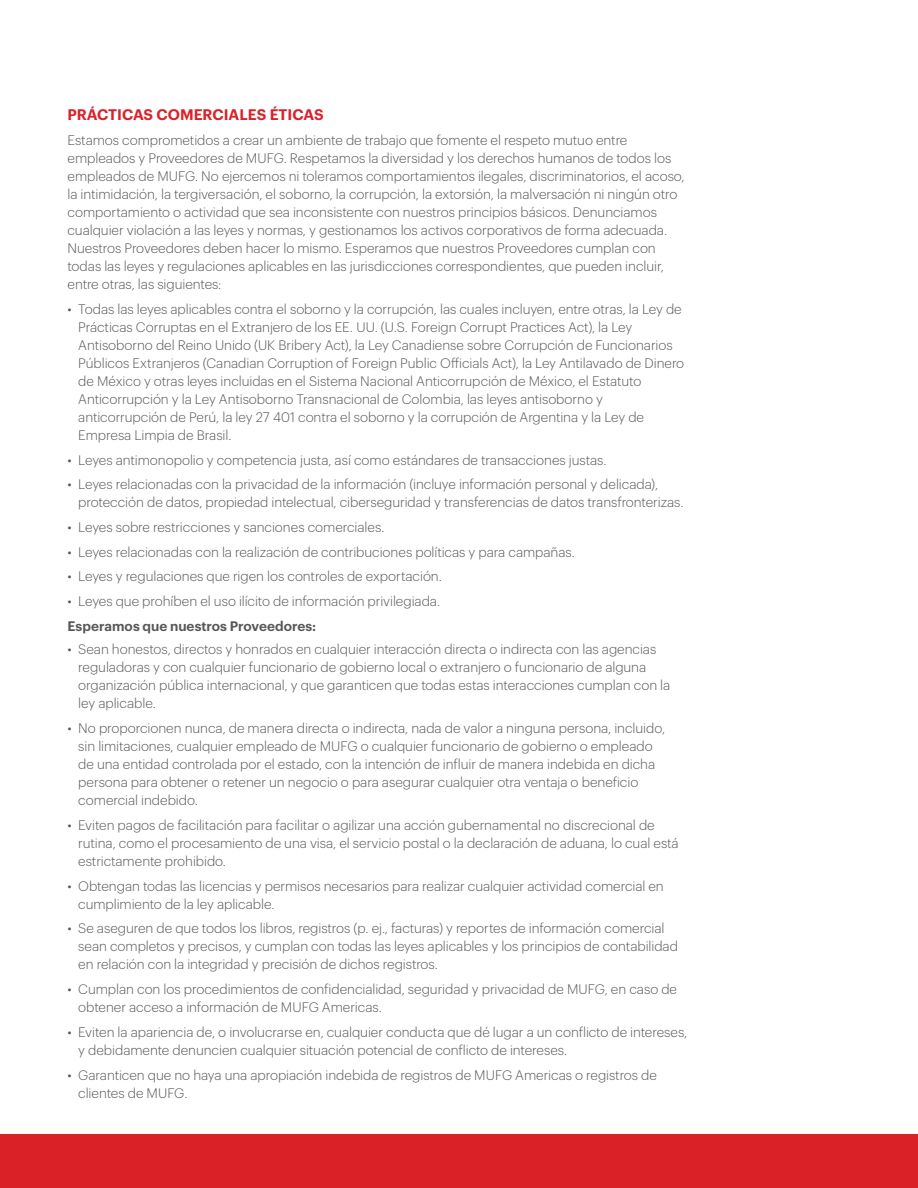
<style>
.page{position:relative;width:918px;height:1188px;background:#fff}
.page>*{position:absolute;margin:0;border:0;box-sizing:border-box;transform-origin:0 0}
.t1{font:600 15px "Graphik";color:#da2128}
.t2{font:300 13.5px/18px "Graphik";letter-spacing:-.005em;color:#57585a}
.t3{font:600 13.5px "Graphik";color:#57585a}
</style>
<div class="page">
<div style="left:0;top:1134px;width:918px;height:54px;background:#da2128"></div>
<p class="t1" style="left:68px;top:103px;width:258px">PRÁCTICAS COMERCIALES ÉTICAS</p>
<p class="t2" style="left:68px;top:130px;width:619px">Estamos comprometidos a crear un ambiente de trabajo que fomente el respeto mutuo entre empleados y Proveedores de MUFG. Respetamos la diversidad y los derechos humanos de todos los empleados de MUFG. No ejercemos ni toleramos comportamientos ilegales, discriminatorios, el acoso, la intimidación, la tergiversación, el soborno, la corrupción, la extorsión, la malversación ni ningún otro comportamiento o actividad que sea inconsistente con nuestros principios básicos. Denunciamos cualquier violación a las leyes y normas, y gestionamos los activos corporativos de forma adecuada.<br>Nuestros Proveedores deben hacer lo mismo. Esperamos que nuestros Proveedores cumplan con todas las leyes y regulaciones aplicables en las jurisdicciones correspondientes, que pueden incluir, entre otras, las siguientes:</p>
<p class="t2" style="left:78px;top:299px;width:607px;text-indent:-11px">• Todas las leyes aplicables contra el soborno y la corrupción, las cuales incluyen, entre otras, la Ley de Prácticas Corruptas en el Extranjero de los EE. UU. (U.S. Foreign Corrupt Practices Act), la Ley Antisoborno del Reino Unido (UK Bribery Act), la Ley Canadiense sobre Corrupción de Funcionarios Públicos Extranjeros (Canadian Corruption of Foreign Public Officials Act), la Ley Antilavado de Dinero de México y otras leyes incluidas en el Sistema Nacional Anticorrupción de México, el Estatuto Anticorrupción y la Ley Antisoborno Transnacional de Colombia, las leyes antisoborno y anticorrupción de Perú, la ley 27 401 contra el soborno y la corrupción de Argentina y la Ley de Empresa Limpia de Brasil.</p>
<p class="t2" style="left:68px;top:450px;width:541px">• Leyes antimonopolio y competencia justa, así como estándares de transacciones justas.</p>
<p class="t2" style="left:78px;top:474px;width:607px;text-indent:-11px">• Leyes relacionadas con la privacidad de la información (incluye información personal y delicada), protección de datos, propiedad intelectual, ciberseguridad y transferencias de datos transfronterizas.</p>
<p class="t2" style="left:68px;top:517px;width:318px">• Leyes sobre restricciones y sanciones comerciales.</p>
<p class="t2" style="left:68px;top:542px;width:509px">• Leyes relacionadas con la realización de contribuciones políticas y para campañas.</p>
<p class="t2" style="left:68px;top:567px;width:376px">• Leyes y regulaciones que rigen los controles de exportación.</p>
<p class="t2" style="left:68px;top:591px;width:374px">• Leyes que prohíben el uso ilícito de información privilegiada.</p>
<p class="t3" style="left:68px;top:616px;width:250px">Esperamos que nuestros Proveedores:</p>
<p class="t2" style="left:78px;top:639px;width:594px;text-indent:-11px">• Sean honestos, directos y honrados en cualquier interacción directa o indirecta con las agencias reguladoras y con cualquier funcionario de gobierno local o extranjero o funcionario de alguna organización pública internacional, y que garanticen que todas estas interacciones cumplan con la ley aplicable.</p>
<p class="t2" style="left:78px;top:718px;width:588px;text-indent:-11px">• No proporcionen nunca, de manera directa o indirecta, nada de valor a ninguna persona, incluido, sin limitaciones, cualquier empleado de MUFG o cualquier funcionario de gobierno o empleado de una entidad controlada por el estado, con la intención de influir de manera indebida en dicha persona para obtener o retener un negocio o para asegurar cualquier otra ventaja o beneficio comercial indebido.</p>
<p class="t2" style="left:78px;top:815px;width:602px;text-indent:-11px">• Eviten pagos de facilitación para facilitar o agilizar una acción gubernamental no discrecional de rutina, como el procesamiento de una visa, el servicio postal o la declaración de aduana, lo cual está estrictamente prohibido.</p>
<p class="t2" style="left:78px;top:876px;width:587px;text-indent:-11px">• Obtengan todas las licencias y permisos necesarios para realizar cualquier actividad comercial en cumplimiento de la ley aplicable.</p>
<p class="t2" style="left:78px;top:918px;width:601px;text-indent:-11px">• Se aseguren de que todos los libros, registros (p. ej., facturas) y reportes de información comercial sean completos y precisos, y cumplan con todas las leyes aplicables y los principios de contabilidad en relación con la integridad y precisión de dichos registros.</p>
<p class="t2" style="left:78px;top:979px;width:600px;text-indent:-11px">• Cumplan con los procedimientos de confidencialidad, seguridad y privacidad de MUFG, en caso de obtener acceso a información de MUFG Americas.</p>
<p class="t2" style="left:78px;top:1022px;width:611px;text-indent:-11px">• Eviten la apariencia de, o involucrarse en, cualquier conducta que dé lugar a un conflicto de intereses, y debidamente denuncien cualquier situación potencial de conflicto de intereses.</p>
<p class="t2" style="left:78px;top:1065px;width:580px;text-indent:-11px">• Garanticen que no haya una apropiación indebida de registros de MUFG Americas o registros de clientes de MUFG.</p>
</div>
